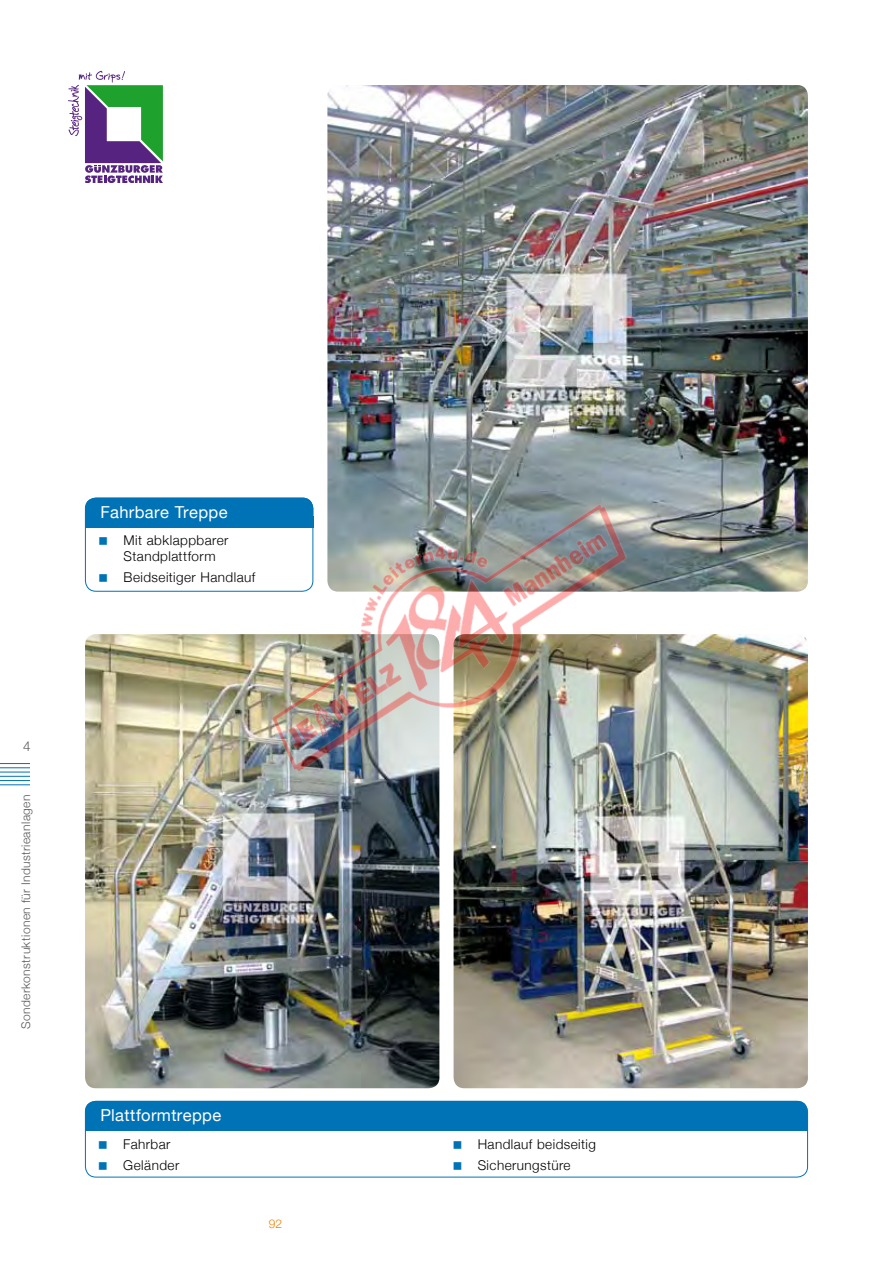
<style>
.page{position:relative;width:893px;height:1263px;background:#fff}
.page>*{position:absolute;margin:0;border:0;box-sizing:border-box;transform-origin:0 0}
.t1{font:16.5px "Helvetica Neue";letter-spacing:.025em;color:#fff}
.t2{font:300 13.5px/20.7px "Helvetica Neue";letter-spacing:.03em;color:#000}
.t3{font:300 13.5px "Helvetica Neue";color:#58585a}
.t4{font:300 12px "Helvetica Neue";letter-spacing:.035em;color:#58585a}
.t5{font:300 12px "Helvetica Neue";color:#ee7f00}
</style>
<div class="page">
<div style="left:85px;top:1101px;width:723px;height:76px;border:1px solid #0072b6;border-radius:11px"></div>
<div style="left:85px;top:1101px;width:723px;height:27px;background:#0072b6;border-radius:11px"></div>
<div style="left:85px;top:1120px;width:723px;height:11px;background:#0072b6"></div>
<div style="left:85px;top:498px;width:228px;height:27px;background:#0072b6;border-radius:11px"></div>
<div style="left:85px;top:516px;width:228px;height:11px;background:#0072b6"></div>
<img style="left:85px;top:634px;width:354px;height:454px">
<img style="left:454px;top:634px;width:354px;height:454px">
<img style="left:327px;top:85px;width:481px;height:507px">
<svg style="left:68px;top:71px;width:95px;height:112px"></svg>
<hr style="left:0;top:763px;width:30px;height:1px;background:#0072b6">
<hr style="left:0;top:767px;width:30px;height:1px;background:#0072b6">
<hr style="left:0;top:772px;width:30px;height:1px;background:#0072b6">
<hr style="left:0;top:776px;width:30px;height:1px;background:#0072b6">
<hr style="left:0;top:780px;width:30px;height:1px;background:#0072b6">
<hr style="left:0;top:784px;width:30px;height:1px;background:#0072b6">
<img style="left:223px;top:444px;width:447px;height:375px">
<p class="t3" style="left:23px;top:738px;width:9px">4</p>
<p class="t4" style="left:18px;top:1029px;width:236px;rotate:-90deg">Sonderkonstruktionen für Industrieanlagen</p>
<p class="t1" style="left:101px;top:502px;width:128px">Fahrbare Treppe</p>
<p class="t2" style="left:124px;top:531px;width:106px;line-height:16.5px">Mit abklappbarer<br>Standplattform</p>
<p class="t2" style="left:110px;top:566px;width:146px">Beidseitiger Handlauf</p>
<p class="t1" style="left:100px;top:1105px;width:122px">Plattformtreppe</p>
<p class="t2" style="left:123px;top:1133px;width:58px">Fahrbar<br>Geländer</p>
<p class="t5" style="left:269px;top:1216px;width:15px">92</p>
<p class="t2" style="left:478px;top:1133px;width:120px">Handlauf beidseitig<br>Sicherungstüre</p>
</div>
